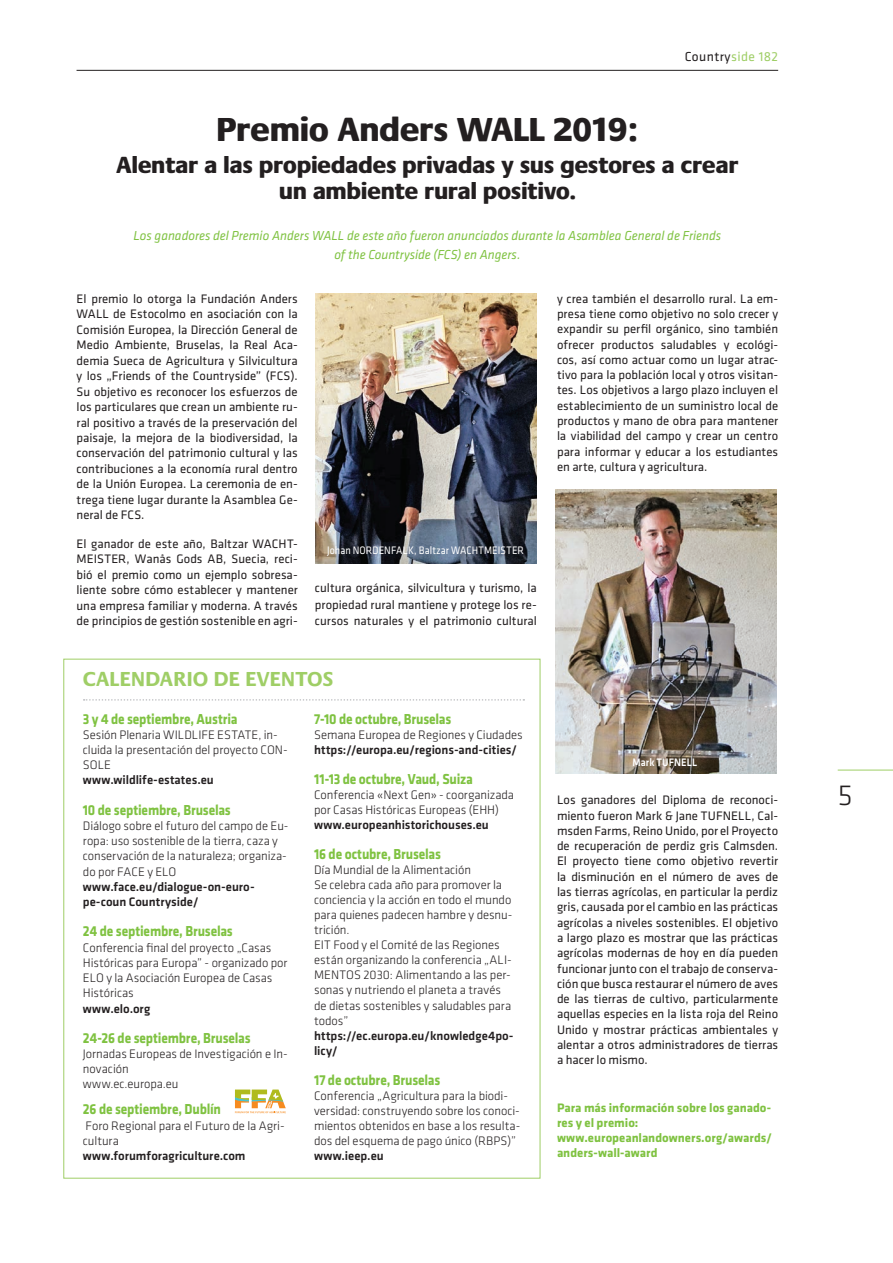
<style>
.page{position:relative;width:893px;height:1263px;background:#fff}
.page>*{position:absolute;margin:0;border:0;box-sizing:border-box;transform-origin:0 0}
.Default{font:800 34.5px "Praxis";letter-spacing:.005em;color:#231f20}
.t1{font:300 30px "Klavika";color:#231f20}
.Default-2{font:800 24px/25.5px "Praxis";letter-spacing:.01em;color:#231f20;text-align:center}
.t2{font:700 21px "Praxis";letter-spacing:-.005em;color:#9fce66}
.body{font:700 15px "Klavika";letter-spacing:-.01em;color:#7fc241;scale:.9 1}
.GR_TITEL{font:italic 13.5px/19.5px "Klavika";color:#7fc241;text-align:center}
.t3{font:13.5px "Klavika";letter-spacing:.03em;color:#231f20}
.t4{font:12.75px/15.3px "Klavika";color:#231f20;text-align:justify}
.body-2{font:300 12.75px/15.1px "Klavika";letter-spacing:-.005em;color:#231f20}
.body-3{font:500 12.75px/15.3px "Klavika";color:#231f20}
.t5{font:700 12.75px/15px "Klavika";color:#7fc241}
.GR_TITEL-2{font:11.25px "Klavika";letter-spacing:.01em;color:#fff;scale:.9 1}
.GR_TITEL-3{font:500 11.25px "Klavika";letter-spacing:.005em;color:#fff;scale:.9 1}
.s1{color:#9fce66}
</style>
<div class="page">
<hr style="left:838px;top:770px;width:55px;height:1px;background:#9fce66">
<hr style="left:77px;top:70px;width:701px;height:1px;background:#231f20">
<img style="left:555px;top:489px;width:222px;height:285px">
<img style="left:316px;top:293px;width:221px;height:270px">
<svg style="left:84px;top:699px;width:440px;height:2px"></svg>
<svg style="left:235px;top:1089px;width:51px;height:24px"></svg>
<p class="t3" style="left:685px;top:50px;width:95px">Country<span class="s1">side 182</span></p>
<p class="Default" style="left:217px;top:110px;width:423px">Premio Anders WALL 2019:</p>
<p class="Default-2" style="left:116px;top:153px;width:623px">Alentar a las propiedades privadas y sus gestores a crear un ambiente rural positivo.</p>
<p class="GR_TITEL" style="left:134px;top:226px;width:589px">Los ganadores del Premio Anders WALL de este año fueron anunciados durante la Asamblea General de Friends of the Countryside (FCS) en Angers.</p>
<p class="t4" style="left:77px;top:291px;width:223px">El premio lo otorga la Fundación Anders WALL de Estocolmo en asociación con la Comisión Europea, la Dirección General de Medio Ambiente, Bruselas, la Real Aca&shy;demia Sueca de Agricultura y Silvicultura y los „Friends of the Countryside” (FCS).<br>Su objetivo es reconocer los esfuerzos de los particulares que crean un ambiente ru&shy;ral positivo a través de la preservación del paisaje, la mejora de la biodiversidad, la conservación del patrimonio cultural y las contribuciones a la economía rural dentro de la Unión Europea. La ceremonia de en&shy;trega tiene lugar durante la Asamblea Ge&shy;neral de FCS.</p>
<p class="t4" style="left:77px;top:536px;width:223px">El ganador de este año, Baltzar WACHT-MEISTER, Wanås Gods AB, Suecia, reci&shy;bió el premio como un ejemplo sobresa&shy;liente sobre cómo establecer y mantener una empresa familiar y moderna. A través de principios de gestión sostenible en agri-</p>
<p class="t4" style="left:557px;top:291px;width:223px">y crea también el desarrollo rural. La em&shy;presa tiene como objetivo no solo crecer y expandir su perfil orgánico, sino también ofrecer productos saludables y ecológi&shy;cos, así como actuar como un lugar atrac&shy;tivo para la población local y otros visitan&shy;tes. Los objetivos a largo plazo incluyen el establecimiento de un suministro local de productos y mano de obra para mantener la viabilidad del campo y crear un centro para informar y educar a los estudiantes en arte, cultura y agricultura.</p>
<p class="GR_TITEL-2" style="left:327px;top:544px;width:220px">Johan NORDENFALK, Baltzar WACHTMEISTER</p>
<p class="t4" style="left:315px;top:580px;width:223px;line-height:16.6px">cultura orgánica, silvicultura y turismo, la propiedad rural mantiene y protege los re&shy;cursos naturales y el patrimonio cultural</p>
<p class="t2" style="left:83px;top:668px;width:252px">CALENDARIO DE EVENTOS</p>
<p class="body" style="left:83px;top:710px;width:173px">3 y 4 de septiembre, Austria</p>
<p class="body-2" style="left:83px;top:727px;width:206px">Sesión Plenaria WILDLIFE ESTATE, in&shy;cluida la presentación del proyecto CON-<br>SOLE</p>
<p class="body-3" style="left:83px;top:773px;width:132px">www.wildlife-estates.eu</p>
<p class="body" style="left:83px;top:801px;width:166px">10 de septiembre, Bruselas</p>
<p class="body-2" style="left:83px;top:818px;width:207px">Diálogo sobre el futuro del campo de Eu&shy;ropa: uso sostenible de la tierra, caza y conservación de la naturaleza; organiza&shy;do por FACE y ELO</p>
<p class="body-3" style="left:83px;top:879px;width:173px">www.face.eu/dialogue-on-euro&shy;pe-coun Countryside/</p>
<p class="body" style="left:83px;top:923px;width:168px">24 de septiembre, Bruselas</p>
<p class="body-2" style="left:83px;top:940px;width:206px">Conferencia final del proyecto „Casas<br>Históricas para Europa” - organizado por<br>ELO y la Asociación Europea de Casas<br>Históricas</p>
<p class="body-3" style="left:83px;top:1001px;width:69px">www.elo.org</p>
<p class="body" style="left:83px;top:1029px;width:188px">24-26 de septiembre, Bruselas</p>
<p class="body-2" style="left:83px;top:1046px;width:206px">Jornadas Europeas de Investigación e In&shy;novación</p>
<p class="body-2" style="left:83px;top:1077px;width:97px">www.ec.europa.eu</p>
<p class="body" style="left:83px;top:1101px;width:155px">26 de septiembre, Dublín</p>
<p class="body-2" style="left:83px;top:1118px;width:203px">Foro Regional para el Futuro de la Agri&shy;cultura</p>
<p class="body-3" style="left:83px;top:1148px;width:164px">www.forumforagriculture.com</p>
<p class="body" style="left:314px;top:710px;width:154px">7-10 de octubre, Bruselas</p>
<p class="body-2" style="left:314px;top:727px;width:210px">Semana Europea de Regiones y Ciudades</p>
<p class="body-3" style="left:314px;top:742px;width:204px">https://europa.eu/regions-and-cities/</p>
<p class="body" style="left:314px;top:770px;width:178px">11-13 de octubre, Vaud, Suiza</p>
<p class="body-2" style="left:314px;top:787px;width:201px">Conferencia «Next Gen» - coorganizada por Casas Históricas Europeas (EHH)</p>
<p class="body-3" style="left:314px;top:817px;width:176px">www.europeanhistorichouses.eu</p>
<p class="body" style="left:314px;top:846px;width:142px">16 de octubre, Bruselas</p>
<p class="body-2" style="left:314px;top:862px;width:158px">Día Mundial de la Alimentación</p>
<p class="body-2" style="left:314px;top:877px;width:200px">Se celebra cada año para promover la conciencia y la acción en todo el mundo para quienes padecen hambre y desnu&shy;trición.</p>
<p class="body-2" style="left:314px;top:938px;width:199px">EIT Food y el Comité de las Regiones están organizando la conferencia „ALI-<br>MENTOS 2030: Alimentando a las per&shy;sonas y nutriendo el planeta a través de dietas sostenibles y saludables para todos”</p>
<p class="body-3" style="left:314px;top:1028px;width:201px">https://ec.europa.eu/knowledge4po&shy;licy/</p>
<p class="body" style="left:314px;top:1071px;width:142px">17 de octubre, Bruselas</p>
<p class="body-2" style="left:314px;top:1088px;width:208px">Conferencia „Agricultura para la biodi&shy;versidad: construyendo sobre los conoci&shy;mientos obtenidos en base a los resulta&shy;dos del esquema de pago único (RBPS)”</p>
<p class="body-3" style="left:314px;top:1148px;width:71px">www.ieep.eu</p>
<p class="GR_TITEL-3" style="left:632px;top:756px;width:73px">Mark TUFNELL</p>
<p class="t4" style="left:557px;top:793px;width:223px">Los ganadores del Diploma de reconoci&shy;miento fueron Mark &amp; Jane TUFNELL, Cal&shy;msden Farms, Reino Unido, por el Proyecto de recuperación de perdiz gris Calmsden.<br>El proyecto tiene como objetivo revertir la disminución en el número de aves de las tierras agrícolas, en particular la perdiz gris, causada por el cambio en las prácticas agrícolas a niveles sostenibles. El objetivo a largo plazo es mostrar que las prácticas agrícolas modernas de hoy en día pueden funcionar junto con el trabajo de conserva&shy;ción que busca restaurar el número de aves de las tierras de cultivo, particularmente aquellas especies en la lista roja del Reino Unido y mostrar prácticas ambientales y alentar a otros administradores de tierras a hacer lo mismo.</p>
<p class="t5" style="left:557px;top:1100px;width:216px">Para más información sobre los ganado&shy;res y el premio:</p>
<p class="t5" style="left:557px;top:1130px;width:217px">www.europeanlandowners.org/awards/ anders-wall-award</p>
<p class="t1" style="left:838px;top:779px;width:16px">5</p>
</div>
